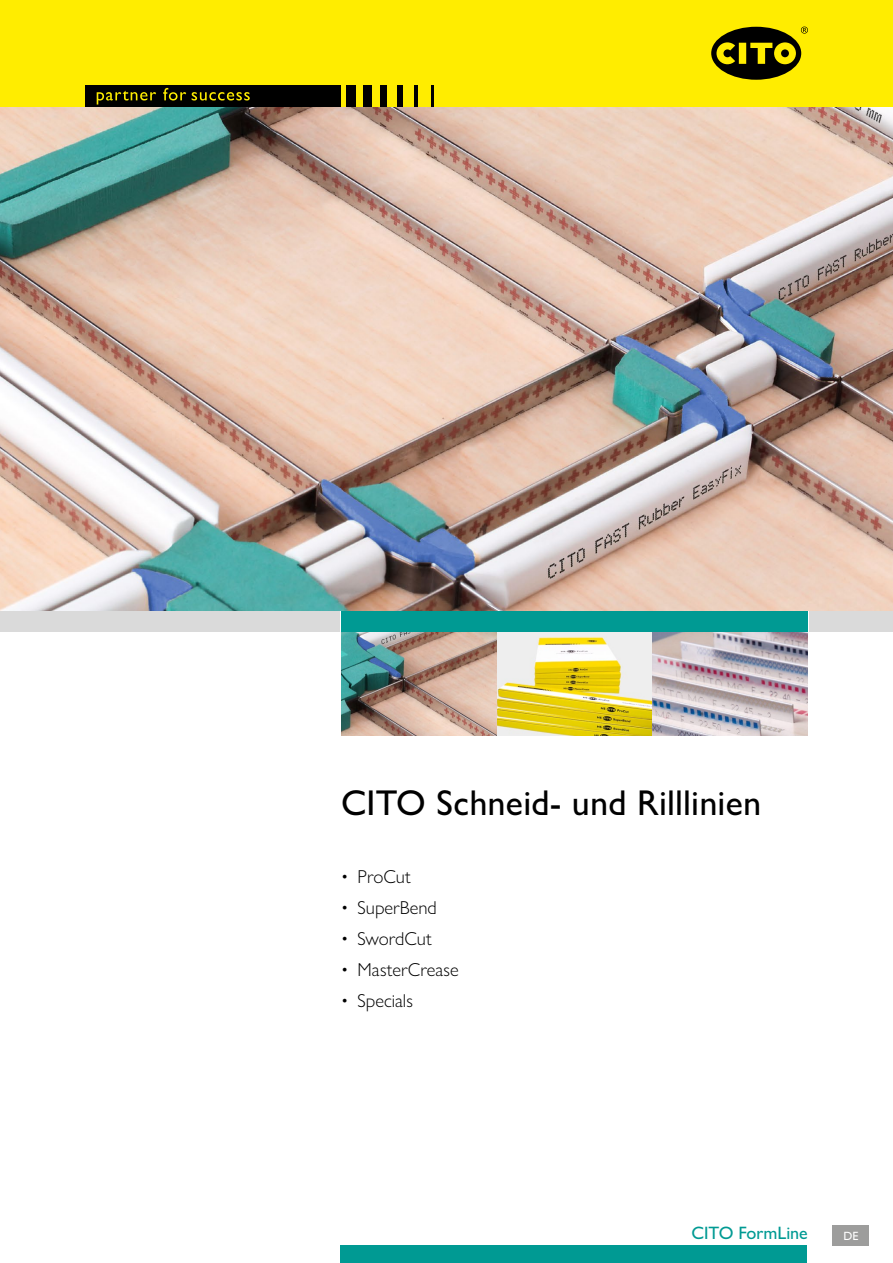
<style>
.page{position:relative;width:893px;height:1263px;background:#fff}
.page>*{position:absolute;margin:0;border:0;box-sizing:border-box;transform-origin:0 0}
.t1{font:500 36px "Gill Sans Nova";letter-spacing:.005em;color:#000}
.t2{font:300 18.75px "Gill Sans Nova";color:#000}
.t3{font:500 18px "Gill Sans Nova";color:#009a93}
.t4{font:500 12px "Gill Sans Nova";color:#fff}
</style>
<div class="page">
<img style="left:496px;top:632px;width:157px;height:103px">
<img style="left:653px;top:632px;width:155px;height:103px">
<img style="left:341px;top:632px;width:155px;height:103px">
<img style="left:0;top:108px;width:893px;height:502px">
<div style="left:832px;top:1225px;width:37px;height:20px;background:#9d9d9c"></div>
<div style="left:0;top:0;width:893px;height:106px;background:#ffed00"></div>
<div style="left:85px;top:85px;width:256px;height:21px;background:#000"></div>
<div style="left:346px;top:85px;width:10px;height:21px;background:#000"></div>
<div style="left:380px;top:85px;width:7px;height:21px;background:#000"></div>
<div style="left:397px;top:85px;width:6px;height:21px;background:#000"></div>
<hr style="left:414px;top:85px;width:4px;height:21px;background:#000">
<hr style="left:431px;top:85px;width:2px;height:21px;background:#000">
<div style="left:363px;top:85px;width:9px;height:21px;background:#000"></div>
<svg style="left:97px;top:91px;width:59px;height:14px"></svg>
<svg style="left:163px;top:88px;width:23px;height:13px"></svg>
<svg style="left:192px;top:92px;width:58px;height:9px"></svg>
<svg style="left:711px;top:27px;width:97px;height:53px"></svg>
<div style="left:340px;top:1245px;width:467px;height:18px;background:#009a93"></div>
<div style="left:0;top:611px;width:340px;height:20px;background:#dadada"></div>
<div style="left:341px;top:611px;width:467px;height:20px;background:#009a93"></div>
<div style="left:809px;top:611px;width:84px;height:20px;background:#dadada"></div>
<h1 class="t1" style="left:341px;top:781px;width:422px">CITO Schneid- und Rilllinien</h1>
<p class="t2" style="left:341px;top:865px;width:71px">• ProCut</p>
<p class="t2" style="left:341px;top:896px;width:97px">• SuperBend</p>
<p class="t2" style="left:341px;top:927px;width:92px">• SwordCut</p>
<p class="t2" style="left:341px;top:958px;width:119px">• MasterCrease</p>
<p class="t2" style="left:341px;top:989px;width:73px">• Specials</p>
<p class="t3" style="left:691px;top:1221px;width:118px">CITO FormLine</p>
<p class="t4" style="left:843px;top:1229px;width:17px">DE</p>
</div>
